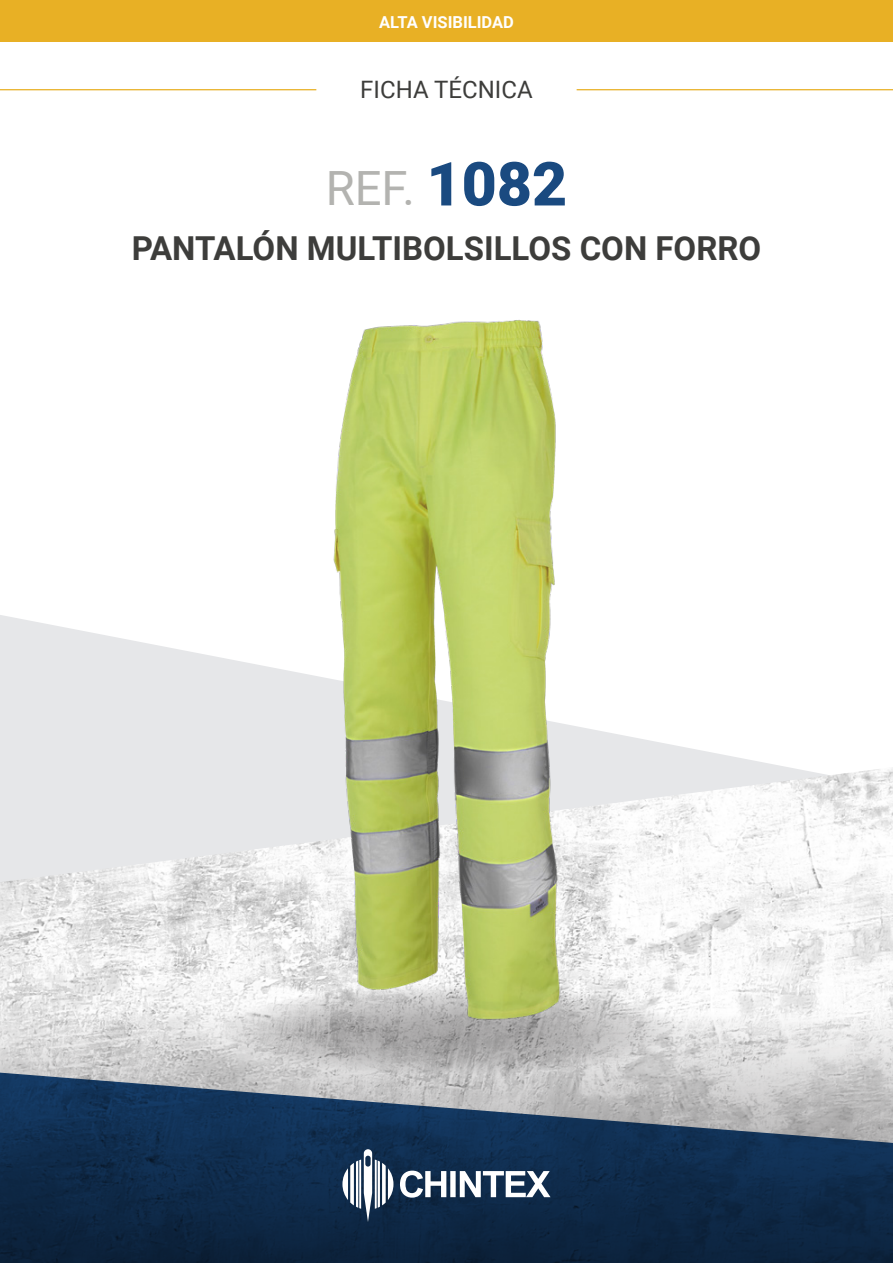
<style>
.page{position:relative;width:893px;height:1263px;background:#fff}
.page>*{position:absolute;margin:0;border:0;box-sizing:border-box;transform-origin:0 0}
.t1{font:47.25px "Roboto";color:#b3b3b0}
.t2{font:700 33px "Roboto";color:#3d3d3b}
.t3{font:24px "Roboto";color:#3d3d3b}
.t4{font:700 16.5px "Roboto";color:#fff}
.s1{font-weight:900;font-size:60.75px;color:#1a4a80}
</style>
<div class="page">
<div style="left:0;top:0;width:893px;height:42px;background:#e8b025"></div>
<hr style="left:577px;top:89px;width:316px;height:1px;background:#e8b025">
<hr style="left:0;top:89px;width:316px;height:1px;background:#e8b025">
<svg style="left:0;top:615px;width:775px;height:150px;fill:#e6e7e9"></svg>
<img style="left:0;top:765px;width:893px;height:247px">
<svg style="left:0;top:1012px;width:893px;height:59px;background:#dbdada"></svg>
<svg style="left:0;top:1071px;width:893px;height:192px;background:#314861"></svg>
<svg style="left:342px;top:1149px;width:51px;height:73px"></svg>
<svg style="left:400px;top:1170px;width:150px;height:27px"></svg>
<svg style="left:217px;top:985px;width:468px;height:90px;background:#b7b6b7"></svg>
<img style="left:190px;top:320px;width:526px;height:710px">
<p class="t4" style="left:379px;top:10px;width:136px">ALTA VISIBILIDAD</p>
<p class="t3" style="left:360px;top:72px;width:174px">FICHA TÉCNICA</p>
<h1 class="t1" style="left:326px;top:156px;width:243px">REF. <span class="s1">1082</span></h1>
<p class="t2" style="left:132px;top:225px;width:631px">PANTALÓN MULTIBOLSILLOS CON FORRO</p>
</div>
